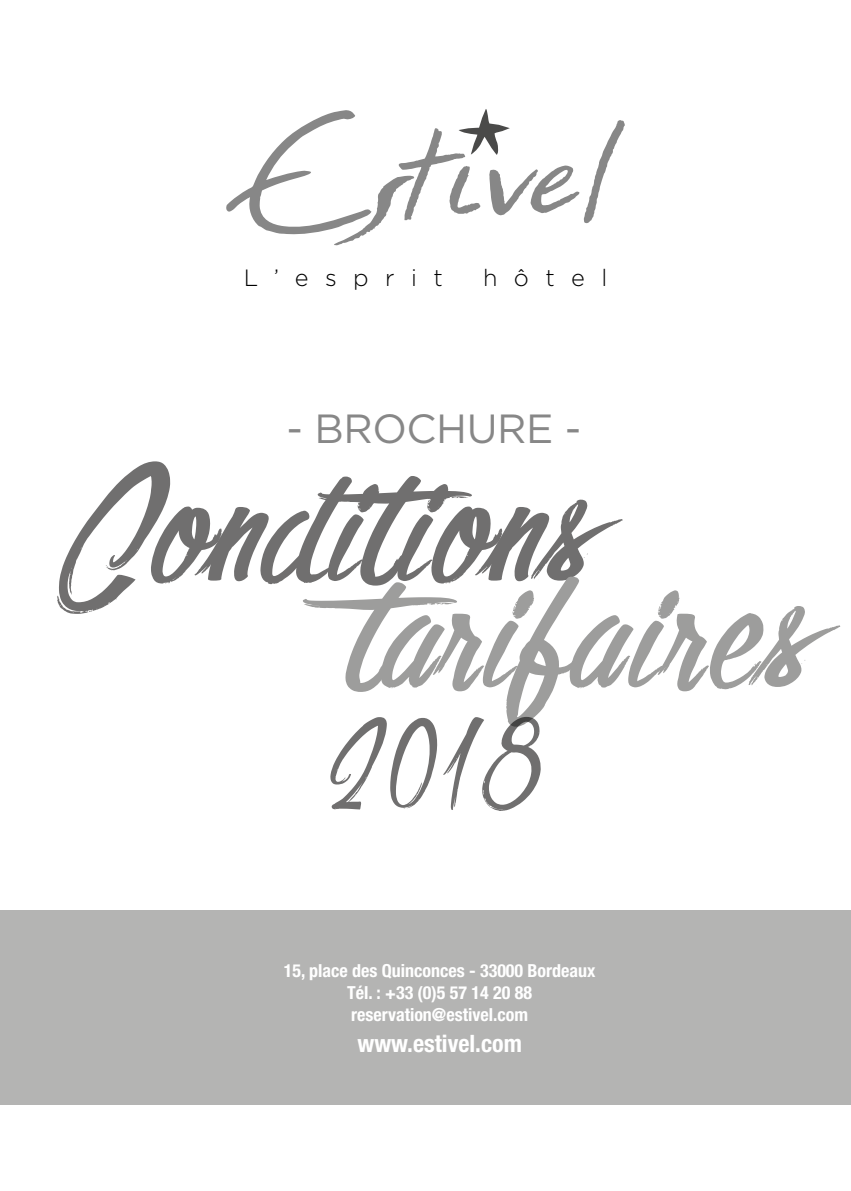
<style>
.page{position:relative;width:851px;height:1191px;background:#fff}
.page>*{position:absolute;margin:0;border:0;box-sizing:border-box;transform-origin:0 0}
.t1{font:italic 208px "Olympic Branding";letter-spacing:.02em;color:#706f6f;scale:1.36 1}
.t2{font:italic 208px "Olympic Branding";letter-spacing:.02em;color:#9d9d9c;scale:1.36 1}
.t3{font:italic 112.4px "Olympic Branding";color:#706f6f;scale:1.36 1}
.t4{font:40.6px "Gotham";letter-spacing:-.01em;color:#878787}
.t5{font:700 condensed 24px "Helvetica Neue";color:#fff}
.t6{font:300 23.6px "Gotham";letter-spacing:.7em;color:#000}
.t7{font:700 condensed 18px/22px "Helvetica Neue";color:#fff;text-align:center}
</style>
<div class="page">
<div style="left:0;top:910px;width:850px;height:194px;background:#b4b4b3"></div>
<svg style="left:226px;top:109px;width:399px;height:137px"></svg>
<h3 class="t6" style="left:244px;top:263px;width:201px">L’esprit</h3>
<h3 class="t6" style="left:483px;top:263px;width:126px">hôtel</h3>
<h3 class="t4" style="left:286px;top:402px;width:296px">- BROCHURE -</h3>
<h1 class="t1" style="left:61px;top:437px;width:390px">Conditions</h1>
<h1 class="t2" style="left:350px;top:544px;width:338px">tarifaires</h1>
<h2 class="t3" style="left:324px;top:710px;width:175px">2018</h2>
<p class="t7" style="left:284px;top:959px;width:313px">15, place des Quinconces - 33000 Bordeaux<br>Tél. : +33 (0)5 57 14 20 88 reservation@estivel.com</p>
<h3 class="t5" style="left:357px;top:1029px;width:166px">www.estivel.com</h3>
</div>
